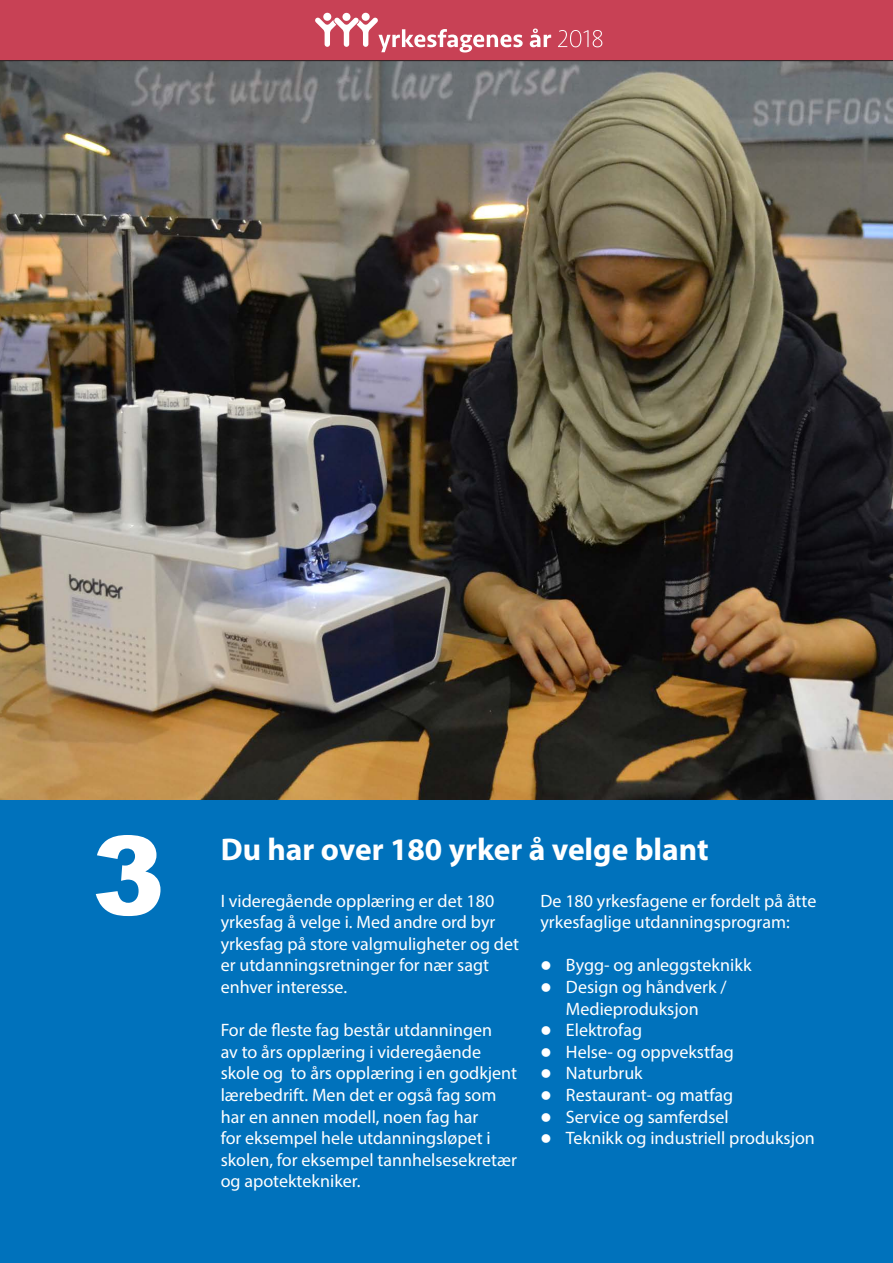
<style>
.page{position:relative;width:893px;height:1263px;background:#fff}
.page>*{position:absolute;margin:0;border:0;box-sizing:border-box;transform-origin:0 0}
.Head_1{font:900 109.5px "Arial";color:#fff}
.t1{font:700 31.5px "Myriad Pro";color:#fff}
.t2{font:18px/21.6px "Myriad Pro";color:#fff}
</style>
<div class="page">
<img style="left:0;top:61px;width:893px;height:740px">
<div style="left:0;top:0;width:893px;height:61px;background:#c84155"></div>
<div style="left:0;top:801px;width:893px;height:462px;background:#0072bc"></div>
<svg style="left:530px;top:29px;width:21px;height:18px"></svg>
<svg style="left:558px;top:30px;width:44px;height:17px"></svg>
<div style="left:362px;top:13px;width:8px;height:8px;background:#fff;border-radius:50%"></div>
<div style="left:323px;top:13px;width:8px;height:8px;background:#fff;border-radius:50%"></div>
<div style="left:342px;top:13px;width:8px;height:8px;background:#fff;border-radius:50%"></div>
<svg style="left:315px;top:18px;width:208px;height:34px"></svg>
<p class="Head_1" style="left:92px;top:796px;width:75px">3</p>
<p class="t1" style="left:221px;top:829px;width:489px">Du har over 180 yrker å velge blant</p>
<p class="t2" style="left:221px;top:889px;width:300px">I videregående opplæring er det 180 yrkesfag å velge i. Med andre ord byr yrkesfag på store valgmuligheter og det er utdanningsretninger for nær sagt enhver interesse.</p>
<p class="t2" style="left:221px;top:1019px;width:298px">For de fleste fag består utdanningen<br>av to års opplæring i videregående skole og to års opplæring i en godkjent lærebedrift. Men det er også fag som har en annen modell, noen fag har<br>for eksempel hele utdanningsløpet i skolen, for eksempel tannhelsesekretær og apotektekniker.</p>
<p class="t2" style="left:540px;top:889px;width:277px">De 180 yrkesfagene er fordelt på åtte</p>
<p class="t2" style="left:540px;top:911px;width:251px">yrkesfaglige utdanningsprogram:</p>
<p class="t2" style="left:540px;top:954px;width:213px">● Bygg- og anleggsteknikk</p>
<p class="t2" style="left:540px;top:976px;width:188px;text-align:center">● Design og håndverk /<br>Medieproduksjon</p>
<p class="t2" style="left:540px;top:1019px;width:103px">● Elektrofag</p>
<p class="t2" style="left:540px;top:1040px;width:195px">● Helse- og oppvekstfag</p>
<p class="t2" style="left:540px;top:1062px;width:104px">● Naturbruk</p>
<p class="t2" style="left:540px;top:1084px;width:194px">● Restaurant- og matfag</p>
<p class="t2" style="left:540px;top:1105px;width:190px">● Service og samferdsel</p>
<p class="t2" style="left:540px;top:1127px;width:276px">● Teknikk og industriell produksjon</p>
</div>
